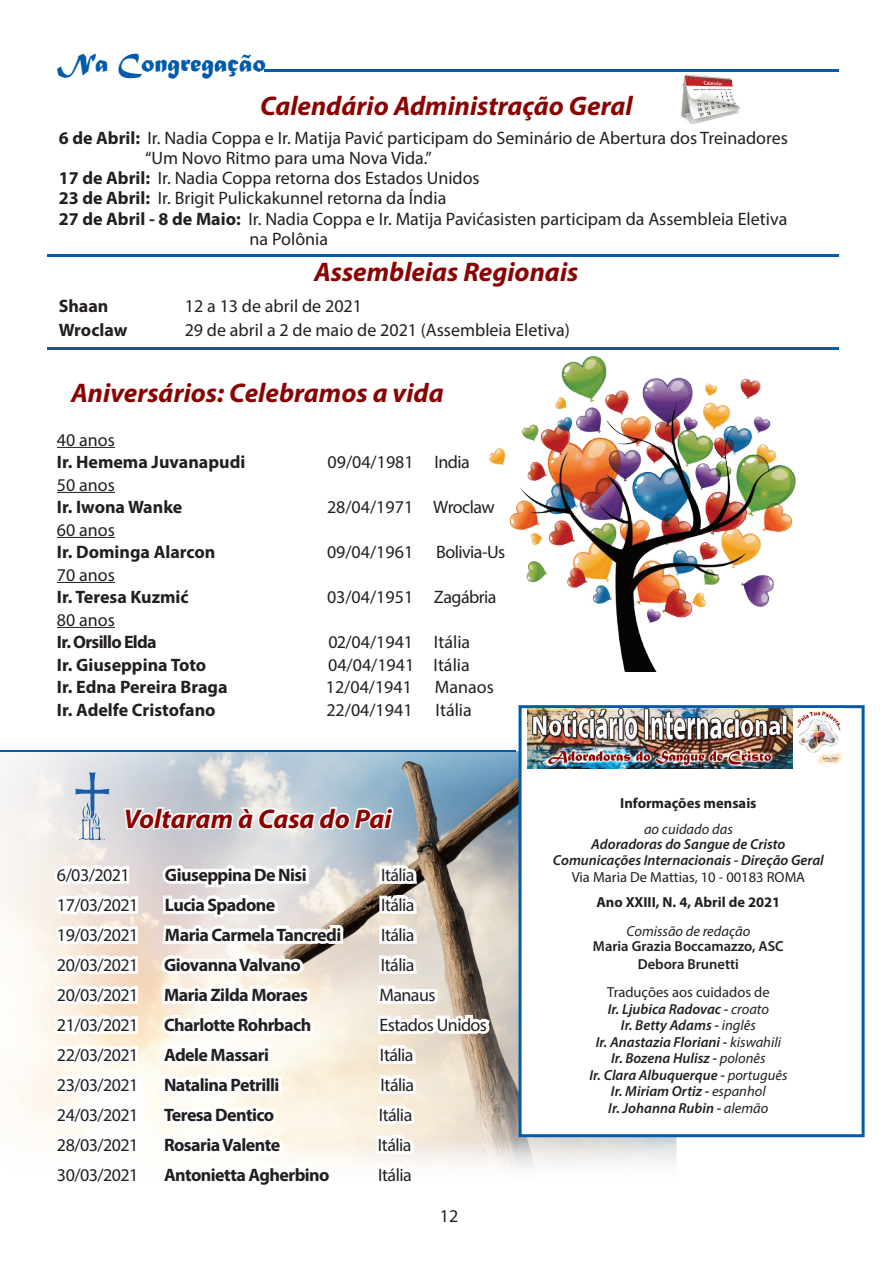
<style>
.page{position:relative;width:893px;height:1263px;background:#fff}
.page>*{position:absolute;margin:0;border:0;box-sizing:border-box;transform-origin:0 0}
.t1{font:italic 700 27px "Myriad Pro";color:#8b0202}
.t2{font:27px "Matura MT Script Capitals";color:#015aaa}
.t3{font:18px "Myriad Pro";color:#231f20}
.t4{font:700 18px "Myriad Pro";letter-spacing:-.03em;color:#231f20}
.t5{font:700 18px "Myriad Pro";color:#231f20}
.t6{font:18px "Myriad Pro";letter-spacing:-.03em;color:#231f20}
.t7{font:700 18px "Myriad Pro";letter-spacing:-.005em;color:#231f20}
.t8{font:italic 600 14.55px/16.5px "Myriad Pro";color:#231f20;text-align:center}
.t9{font:700 14.55px "Myriad Pro";color:#231f20}
.t10{font:600 14.55px/18px "Myriad Pro";color:#231f20;text-align:center}
.t11{font:14.55px "Myriad Pro";color:#231f20}
.t12{font:italic 14.55px "Myriad Pro";color:#231f20}
.s1{font-weight:700}
.s2{font-weight:400;font-style:normal}
.s3{font-weight:400}
</style>
<div class="page">
<img style="left:0;top:752px;width:693px;height:417px">
<div style="left:519px;top:705px;width:346px;height:432px;background:#fff;border:3px solid #015aaa"></div>
<hr style="left:48px;top:254px;width:791px;height:2px;background:#015aaa">
<svg style="left:48px;top:348px;width:791px;height:2px"></svg>
<hr style="left:57px;top:447px;width:58px;height:1px;background:#231f20">
<hr style="left:57px;top:492px;width:58px;height:1px;background:#231f20">
<hr style="left:57px;top:537px;width:58px;height:1px;background:#231f20">
<hr style="left:57px;top:582px;width:58px;height:1px;background:#231f20">
<hr style="left:57px;top:627px;width:58px;height:1px;background:#231f20">
<svg style="left:49px;top:760px;width:444px;height:409px"></svg>
<hr style="left:0;top:750px;width:515px;height:2px;background:#015aaa">
<img style="left:682px;top:74px;width:59px;height:51px">
<img style="left:58px;top:771px;width:60px;height:73px">
<img style="left:489px;top:347px;width:320px;height:325px">
<svg style="left:265px;top:70px;width:574px;height:2px"></svg>
<img style="left:528px;top:708px;width:265px;height:61px">
<img style="left:795px;top:708px;width:48px;height:57px">
<h1 class="t2" style="left:58px;top:46px;width:210px">Na Congregação</h1>
<h1 class="t1" style="left:260px;top:89px;width:374px">Calendário Administração Geral</h1>
<p class="t3" style="left:59px;top:126px;width:731px"><span class="s1">6 de Abril:</span> Ir. Nadia Coppa e Ir. Matija Pavić participam do Seminário de Abertura dos Treinadores</p>
<p class="t3" style="left:145px;top:147px;width:288px">“Um Novo Ritmo para uma Nova Vida.”</p>
<p class="t3" style="left:59px;top:167px;width:422px"><span class="s1">17 de Abril:</span> Ir. Nadia Coppa retorna dos Estados Unidos</p>
<p class="t3" style="left:59px;top:187px;width:389px"><span class="s1">23 de Abril:</span> Ir. Brigit Pulickakunnel retorna da Índia</p>
<p class="t3" style="left:59px;top:207px;width:730px"><span class="s1">27 de Abril - 8 de Maio:</span> Ir. Nadia Coppa e Ir. Matija Pavićasisten participam da Assembleia Eletiva</p>
<p class="t3" style="left:250px;top:228px;width:80px">na Polônia</p>
<h1 class="t1" style="left:314px;top:254px;width:266px">Assembleias Regionais</h1>
<p class="t4" style="left:59px;top:294px;width:51px">Shaan</p>
<p class="t3" style="left:185px;top:295px;width:179px">12 a 13 de abril de 2021</p>
<p class="t7" style="left:59px;top:318px;width:70px">Wroclaw</p>
<p class="t3" style="left:185px;top:319px;width:387px">29 de abril a 2 de maio de 2021 (Assembleia Eletiva)</p>
<h1 class="t1" style="left:71px;top:376px;width:374px">Aniversários: Celebramos a vida</h1>
<p class="t3" style="left:57px;top:428px;width:59px">40 anos</p>
<p class="t5" style="left:57px;top:450px;width:190px">Ir. Hemema Juvanapudi</p>
<p class="t3" style="left:328px;top:451px;width:144px">09/04/1981 India</p>
<p class="t3" style="left:57px;top:473px;width:59px">50 anos</p>
<p class="t5" style="left:57px;top:495px;width:127px">Ir. Iwona Wanke</p>
<p class="t6" style="left:327px;top:496px;width:169px">28/04/1971 Wroclaw</p>
<p class="t3" style="left:57px;top:518px;width:59px">60 anos</p>
<p class="t5" style="left:57px;top:540px;width:160px">Ir. Dominga Alarcon</p>
<p class="t3" style="left:327px;top:541px;width:88px">09/04/1961</p>
<p class="t6" style="left:436px;top:541px;width:71px">Bolivia-Us</p>
<p class="t3" style="left:57px;top:563px;width:59px">70 anos</p>
<p class="t5" style="left:57px;top:585px;width:133px">Ir. Teresa Kuzmić</p>
<p class="t6" style="left:327px;top:586px;width:171px">03/04/1951 Zagábria</p>
<p class="t3" style="left:57px;top:608px;width:59px">80 anos</p>
<p class="t4" style="left:57px;top:630px;width:101px">Ir. Orsillo Elda</p>
<p class="t3" style="left:328px;top:631px;width:143px">02/04/1941 Itália</p>
<p class="t5" style="left:57px;top:653px;width:151px">Ir. Giuseppina Toto</p>
<p class="t3" style="left:328px;top:653px;width:143px">04/04/1941 Itália</p>
<p class="t5" style="left:57px;top:675px;width:172px">Ir. Edna Pereira Braga</p>
<p class="t3" style="left:326px;top:676px;width:88px">12/04/1941</p>
<p class="t3" style="left:435px;top:676px;width:60px">Manaos</p>
<p class="t5" style="left:57px;top:698px;width:160px">Ir. Adelfe Cristofano</p>
<p class="t3" style="left:326px;top:698px;width:88px">22/04/1941</p>
<p class="t3" style="left:435px;top:698px;width:38px">Itália</p>
<h1 class="t1" style="left:124px;top:801px;width:269px">Voltaram à Casa do Pai</h1>
<p class="t3" style="left:57px;top:863px;width:74px">6/03/2021</p>
<p class="t4" style="left:165px;top:863px;width:143px">Giuseppina De Nisi</p>
<p class="t3" style="left:381px;top:863px;width:35px">Itália</p>
<p class="t3" style="left:57px;top:893px;width:83px">17/03/2021</p>
<p class="t4" style="left:165px;top:893px;width:112px">Lucia Spadone</p>
<p class="t3" style="left:381px;top:893px;width:35px">Itália</p>
<p class="t3" style="left:57px;top:923px;width:83px">19/03/2021</p>
<p class="t4" style="left:165px;top:923px;width:178px">Maria Carmela Tancredi</p>
<p class="t3" style="left:381px;top:923px;width:35px">Itália</p>
<p class="t3" style="left:57px;top:953px;width:83px">20/03/2021</p>
<p class="t4" style="left:164px;top:953px;width:138px">Giovanna Valvano</p>
<p class="t3" style="left:381px;top:953px;width:35px">Itália</p>
<p class="t3" style="left:57px;top:983px;width:83px">20/03/2021</p>
<p class="t4" style="left:164px;top:983px;width:145px">Maria Zilda Moraes</p>
<p class="t3" style="left:379px;top:983px;width:58px">Manaus</p>
<p class="t3" style="left:57px;top:1013px;width:83px">21/03/2021</p>
<p class="t4" style="left:164px;top:1013px;width:149px">Charlotte Rohrbach</p>
<p class="t6" style="left:379px;top:1013px;width:109px">Estados Unidos</p>
<p class="t3" style="left:57px;top:1043px;width:83px">22/03/2021</p>
<p class="t4" style="left:164px;top:1043px;width:107px">Adele Massari</p>
<p class="t3" style="left:380px;top:1043px;width:35px">Itália</p>
<p class="t3" style="left:57px;top:1073px;width:83px">23/03/2021</p>
<p class="t4" style="left:164px;top:1073px;width:117px">Natalina Petrilli</p>
<p class="t3" style="left:381px;top:1073px;width:35px">Itália</p>
<p class="t3" style="left:57px;top:1103px;width:83px">24/03/2021</p>
<p class="t4" style="left:164px;top:1103px;width:112px">Teresa Dentico</p>
<p class="t3" style="left:379px;top:1103px;width:35px">Itália</p>
<p class="t3" style="left:57px;top:1133px;width:83px">28/03/2021</p>
<p class="t4" style="left:164px;top:1133px;width:118px">Rosaria Valente</p>
<p class="t3" style="left:378px;top:1133px;width:35px">Itália</p>
<p class="t3" style="left:57px;top:1163px;width:83px">30/03/2021</p>
<p class="t4" style="left:164px;top:1163px;width:167px">Antonietta Agherbino</p>
<p class="t3" style="left:378px;top:1163px;width:35px">Itália</p>
<p class="t3" style="left:440px;top:1205px;width:20px">12</p>
<p class="t9" style="left:620px;top:794px;width:138px">Informações mensais</p>
<p class="t12" style="left:644px;top:820px;width:90px">ao cuidado das</p>
<p class="t8" style="left:553px;top:835px;width:272px">Adoradoras do Sangue de Cristo<br>Comunicações Internacionais - Direção Geral</p>
<p class="t11" style="left:572px;top:868px;width:235px">Via Maria De Mattias, 10 - 00183 ROMA</p>
<p class="t9" style="left:596px;top:893px;width:185px">Ano XXIII, N. 4, Abril de 2021</p>
<p class="t12" style="left:626px;top:922px;width:125px">Comissão de redação</p>
<p class="t10" style="left:593px;top:936px;width:192px">Maria Grazia Boccamazzo, ASC<br>Debora Brunetti</p>
<p class="t8" style="left:589px;top:984px;width:200px"><span class="s2">Traduções aos cuidados de<br></span>Ir. Ljubica Radovac - <span class="s3">croato<br></span>Ir. Betty Adams - <span class="s3">inglês<br></span>Ir. Anastazia Floriani - <span class="s3">kiswahili<br></span>Ir. Bozena Hulisz - <span class="s3">polonês<br></span>Ir. Clara Albuquerque - <span class="s3">português<br></span>Ir. Miriam Ortiz - <span class="s3">espanhol<br></span>Ir. Johanna Rubin - <span class="s3">alemão</span></p>
</div>
